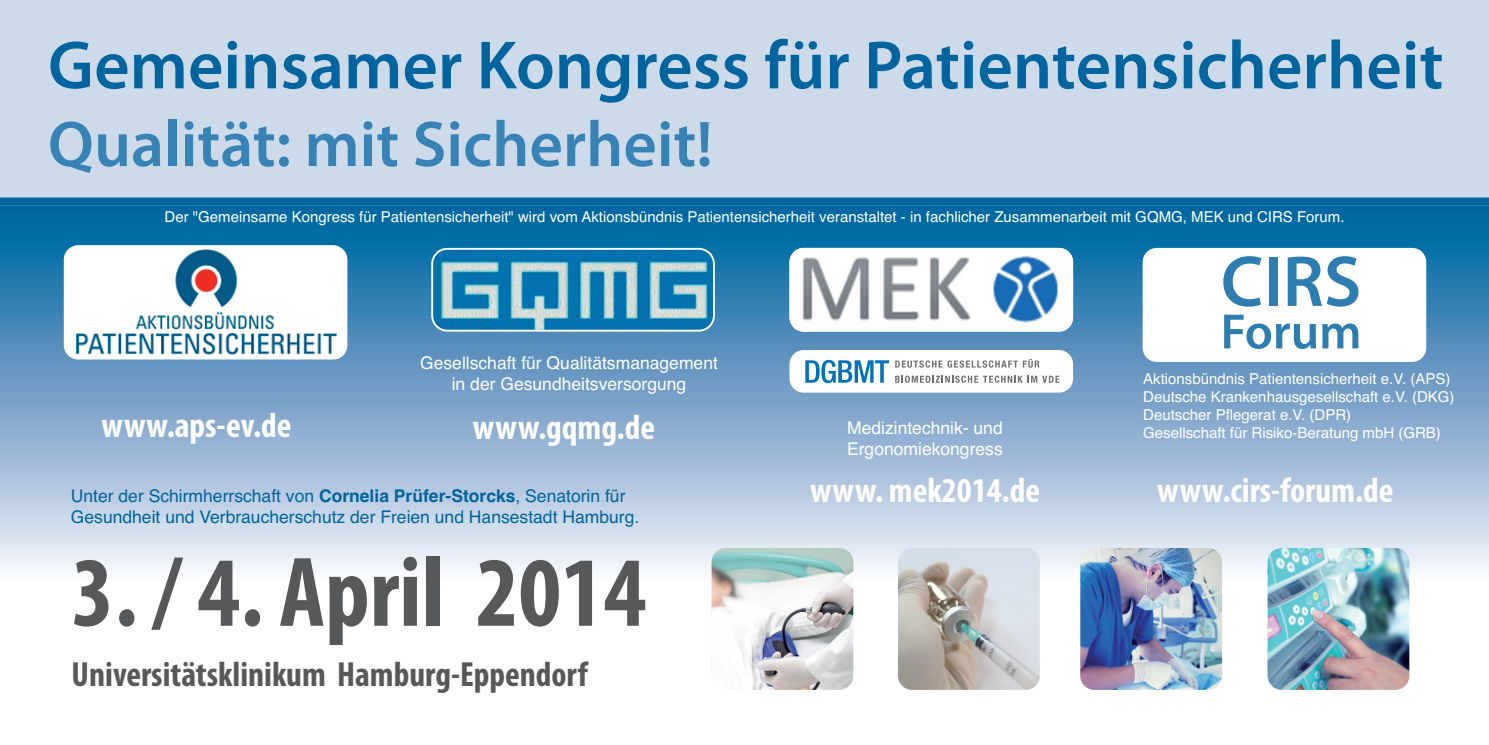
<style>
.page{position:relative;width:1489px;height:745px;background:#fff}
.page>*{position:absolute;margin:0;border:0;box-sizing:border-box;transform-origin:0 0}
.t1{font:700 condensed 100px "Myriad Pro";color:#57585a}
.t2{font:600 72.5px "Myriad Pro";color:#2e7db1}
.t3{font:600 68.75px "Myriad Pro";color:#00649e}
.t4{font:600 65px "Myriad Pro";color:#3883b5}
.t5{font:600 50px "Myriad Pro";color:#2e7db1}
.t6{font:700 condensed 35px "Myriad Pro";color:#fff}
.t7{font:700 condensed 35px "Myriad Pro";color:#57585a}
.t8{font:17.5px "Helvetica";color:#00649e}
.t9{font:17.5px/21px "Helvetica";color:#fff;text-align:center}
.t10{font:15px/18px "Helvetica";color:#fff}
.s1{font-weight:700}
</style>
<div class="page">
<div style="left:0;top:0;width:1488px;height:206px;background:#ccdaea"></div>
<img style="left:0;top:197px;width:1488px;height:382px">
<div style="left:64px;top:245px;width:283px;height:114px;background:#fff;border-radius:14px"></div>
<img style="left:73px;top:245px;width:266px;height:114px">
<svg style="left:431px;top:248px;width:283px;height:83px;background:#4e9bbf"></svg>
<img style="left:789px;top:248px;width:284px;height:83px;border-radius:14px">
<div style="left:1142px;top:248px;width:283px;height:114px;background:#fff;border-radius:14px"></div>
<img style="left:1267px;top:547px;width:142px;height:142px;border-radius:14px">
<img style="left:711px;top:547px;width:142px;height:142px;border-radius:14px">
<img style="left:897px;top:547px;width:142px;height:142px;border-radius:14px">
<img style="left:1080px;top:547px;width:141px;height:142px;border-radius:14px">
<div style="left:789px;top:350px;width:284px;height:42px;background:#fff;border-radius:14px"></div>
<svg style="left:895px;top:375px;width:164px;height:7px"></svg>
<svg style="left:895px;top:359px;width:144px;height:8px"></svg>
<svg style="left:805px;top:359px;width:84px;height:24px"></svg>
<h3 class="t3" style="left:48px;top:39px;width:1396px">Gemeinsamer Kongress für Patientensicherheit</h3>
<h3 class="t4" style="left:48px;top:120px;width:666px">Qualität: mit Sicherheit!</h3>
<p class="t10" style="left:165px;top:207px;width:1181px">Der "Gemeinsame Kongress für Patientensicherheit" wird vom Aktionsbündnis Patientensicherheit veranstaltet - in fachlicher Zusammenarbeit mit GQMG, MEK und CIRS Forum.</p>
<h3 class="t6" style="left:101px;top:413px;width:192px">www.aps-ev.de</h3>
<p class="t9" style="left:420px;top:352px;width:299px">Gesellschaft für Qualitätsmanagement in der Gesundheitsversorgung</p>
<h3 class="t6" style="left:473px;top:414px;width:184px">www.gqmg.de</h3>
<p class="t9" style="left:847px;top:417px;width:157px;text-align:left">Medizintechnik- und<br>Ergonomiekongress</p>
<h2 class="t2" style="left:1220px;top:254px;width:142px">CIRS</h2>
<h3 class="t5" style="left:1220px;top:312px;width:142px">Forum</h3>
<p class="t10" style="left:1143px;top:369px;width:313px">Aktionsbündnis Patientensicherheit e.V. (APS)<br>Deutsche Krankenhausgesellschaft e.V. (DKG)<br>Deutscher Pflegerat e.V. (DPR)</p>
<p class="t10" style="left:1143px;top:423px;width:299px">Gesellschaft für Risiko-Beratung mbH (GRB)</p>
<p class="t8" style="left:71px;top:485px;width:556px">Unter der Schirmherrschaft von <span class="s1">Cornelia Prüfer-Storcks</span>, Senatorin für</p>
<h3 class="t6" style="left:810px;top:477px;width:231px">www. mek2014.de</h3>
<h3 class="t6" style="left:1157px;top:477px;width:238px">www.cirs-forum.de</h3>
<p class="t8" style="left:71px;top:506px;width:570px">Gesundheit und Verbraucherschutz der Freien und Hansestadt Hamburg.</p>
<h1 class="t1" style="left:72px;top:556px;width:576px">3. / 4. April 2014</h1>
<h3 class="t7" style="left:72px;top:661px;width:518px">Universitätsklinikum Hamburg-Eppendorf</h3>
</div>
